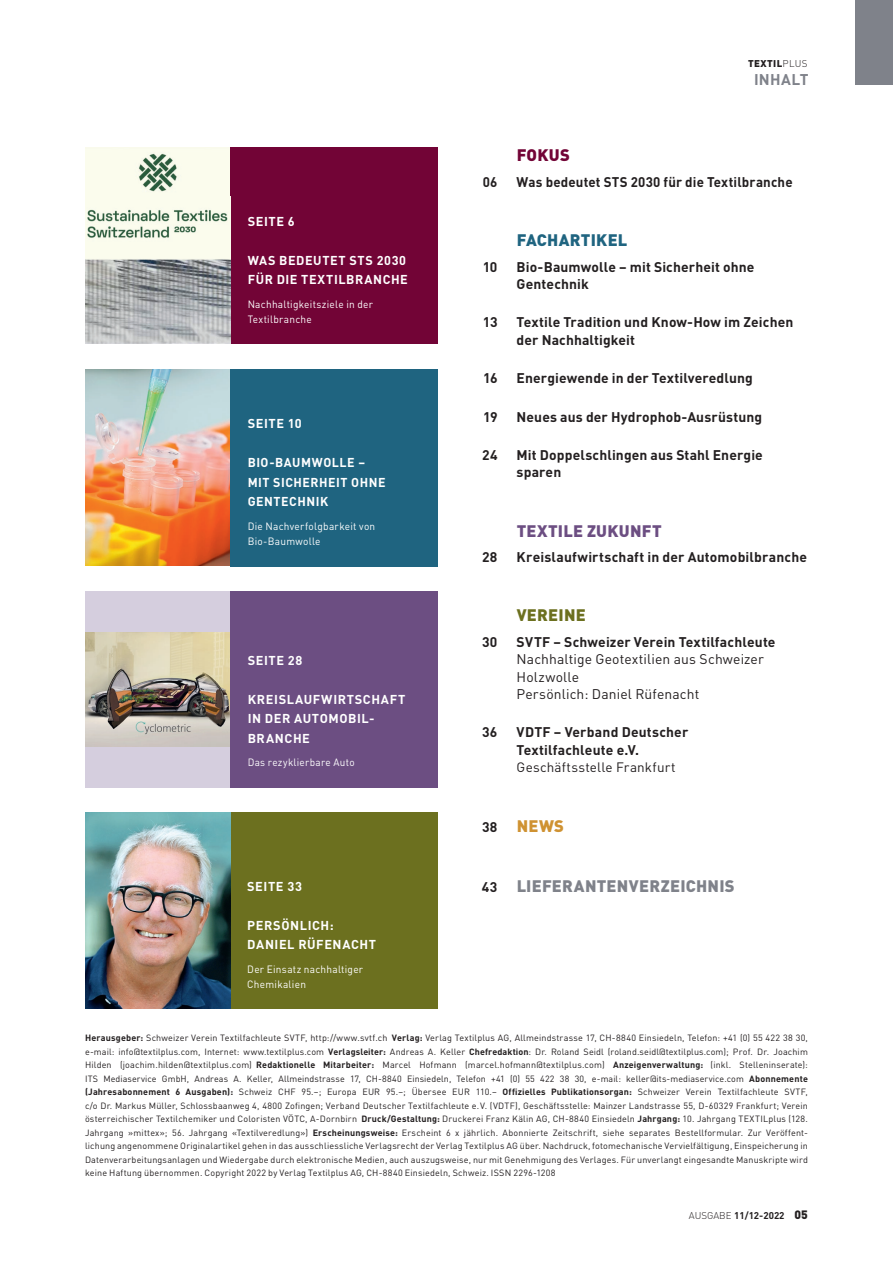
<style>
.page{position:relative;width:893px;height:1263px;background:#fff}
.page>*{position:absolute;margin:0;border:0;box-sizing:border-box;transform-origin:0 0}
.t1{font:900 16.5px "FFDIN";letter-spacing:.015em;color:#7f828a}
.t2{font:900 16.5px "FFDIN";letter-spacing:.015em;color:#6c4e82}
.t3{font:900 16.5px "FFDIN";letter-spacing:.015em;color:#1f6480}
.t4{font:900 16.5px "FFDIN";letter-spacing:.015em;color:#6c701f}
.t5{font:900 16.5px "FFDIN";color:#cf9232}
.t6{font:900 16.5px "FFDIN";letter-spacing:.015em;color:#720436}
.t7{font:700 15.3px "FFDIN";letter-spacing:.02em;color:#7f828a}
.t8{font:700 13.8px/17.2px "FFDIN";letter-spacing:.01em;color:#231f20}
.t9{font:13.8px/17.2px "FFDIN";letter-spacing:.01em;color:#231f20}
.t10{font:700 13.8px "FFDIN";letter-spacing:.01em;color:#231f20;scale:.96 1}
.t11{font:13.5px "FFDIN";letter-spacing:.015em;color:#231f20}
.t12{font:700 12.75px/19.5px "FFDIN";letter-spacing:.045em;color:#fff}
.t13{font:10.5px/15px "FFDIN";letter-spacing:.025em;color:#fff;scale:.96 1}
.t14{font:10.5px "FFDIN";letter-spacing:.025em;color:#fff;scale:.95 1}
.t15{font:700 9.75px "FFDIN";color:#231f20}
.t16{font:900 9.75px "FFDIN";letter-spacing:.03em;color:#231f20}
.t17{font:9px/13.5px "FFDIN";letter-spacing:.02em;color:#231f20;text-align:justify}
.s1{font-weight:300}
.s2{font-weight:700;font-size:13.8px;color:#231f20}
.s3{font-weight:700}
.s4{font-weight:900;font-size:12px}
</style>
<div class="page">
<div style="left:856px;top:0;width:37px;height:85px;background:#7f828a"></div>
<img style="left:85px;top:369px;width:146px;height:197px">
<div style="left:231px;top:369px;width:207px;height:197px;background:#1f6480"></div>
<img style="left:85px;top:148px;width:146px;height:49px">
<div style="left:230px;top:813px;width:208px;height:196px;background:#6c701f"></div>
<img style="left:85px;top:813px;width:145px;height:196px">
<div style="left:231px;top:148px;width:207px;height:196px;background:#720436"></div>
<div style="left:85px;top:591px;width:146px;height:196px;background:#d5cede"></div>
<img style="left:85px;top:632px;width:146px;height:115px">
<div style="left:231px;top:591px;width:207px;height:196px;background:#6c4e82"></div>
<img style="left:85px;top:197px;width:146px;height:147px">
<h1 class="t6" style="left:517px;top:144px;width:55px">FOKUS</h1>
<p class="t16" style="left:748px;top:57px;width:61px">TEXTIL<span class="s1">PLUS</span></p>
<h2 class="t7" style="left:754px;top:69px;width:56px">INHALT</h2>
<h3 class="t12" style="left:248px;top:211px;width:49px">SEITE 6</h3>
<h3 class="t12" style="left:248px;top:250px;width:162px">WAS BEDEUTET STS 2030<br>FÜR DIE TEXTILBRANCHE</h3>
<p class="t13" style="left:248px;top:296px;width:132px">Nachhaltigkeitsziele in der<br>Textilbranche</p>
<h3 class="t12" style="left:248px;top:414px;width:56px">SEITE 10</h3>
<h3 class="t12" style="left:248px;top:453px;width:139px">BIO-BAUMWOLLE –<br>MIT SICHERHEIT OHNE<br>GENTECHNIK</h3>
<p class="t13" style="left:248px;top:518px;width:134px">Die Nachverfolgbarkeit von<br>Bio-Baumwolle</p>
<h3 class="t12" style="left:248px;top:650px;width:56px">SEITE 28</h3>
<h3 class="t12" style="left:248px;top:689px;width:159px">KREISLAUFWIRTSCHAFT<br>IN DER AUTOMOBIL-<br>BRANCHE</h3>
<p class="t14" style="left:248px;top:756px;width:114px">Das rezyklierbare Auto</p>
<h3 class="t12" style="left:247px;top:876px;width:56px">SEITE 33</h3>
<h3 class="t12" style="left:247px;top:915px;width:130px">PERSÖNLICH:<br>DANIEL RÜFENACHT</h3>
<p class="t13" style="left:247px;top:961px;width:122px">Der Einsatz nachhaltiger<br>Chemikalien</p>
<h3 class="t10" style="left:483px;top:173px;width:17px">06</h3>
<h3 class="t10" style="left:517px;top:173px;width:289px">Was bedeutet STS 2030 für die Textilbranche</h3>
<h1 class="t3" style="left:517px;top:229px;width:112px">FACHARTIKEL</h1>
<h3 class="t8" style="left:483px;top:258px;width:16px">10</h3>
<h3 class="t8" style="left:517px;top:258px;width:239px">Bio-Baumwolle – mit Sicherheit ohne<br>Gentechnik</h3>
<h3 class="t8" style="left:483px;top:313px;width:16px">13</h3>
<h3 class="t8" style="left:517px;top:313px;width:278px">Textile Tradition und Know-How im Zeichen der Nachhaltigkeit</h3>
<h3 class="t8" style="left:483px;top:369px;width:16px">16</h3>
<h3 class="t8" style="left:517px;top:369px;width:238px">Energiewende in der Textilveredlung</h3>
<h3 class="t8" style="left:483px;top:408px;width:16px">19</h3>
<h3 class="t8" style="left:517px;top:408px;width:247px">Neues aus der Hydrophob-Ausrüstung</h3>
<h3 class="t8" style="left:482px;top:446px;width:17px">24</h3>
<h3 class="t8" style="left:517px;top:446px;width:248px">Mit Doppelschlingen aus Stahl Energie sparen</h3>
<h1 class="t2" style="left:517px;top:520px;width:147px">TEXTILE ZUKUNFT</h1>
<h3 class="t8" style="left:482px;top:548px;width:17px">28</h3>
<h3 class="t8" style="left:517px;top:548px;width:292px">Kreislaufwirtschaft in der Automobilbranche</h3>
<h1 class="t4" style="left:517px;top:604px;width:71px">VEREINE</h1>
<h3 class="t8" style="left:482px;top:633px;width:17px">30</h3>
<h3 class="t8" style="left:517px;top:633px;width:260px">SVTF – Schweizer Verein Textilfachleute</h3>
<h3 class="t9" style="left:517px;top:650px;width:249px">Nachhaltige Geotextilien aus Schweizer<br>Holzwolle<br>Persönlich: Daniel Rüfenacht</h3>
<h3 class="t8" style="left:482px;top:723px;width:17px">36</h3>
<h3 class="t8" style="left:517px;top:723px;width:173px">VDTF – Verband Deutscher<br>Textilfachleute e.V.</h3>
<h3 class="t11" style="left:517px;top:758px;width:161px">Geschäftsstelle Frankfurt</h3>
<h1 class="t5" style="left:482px;top:815px;width:83px"><span class="s2">38</span> NEWS</h1>
<h1 class="t1" style="left:482px;top:875px;width:254px"><span class="s2">43</span> LIEFERANTENVERZEICHNIS</h1>
<p class="t17" style="left:85px;top:1031px;width:724px"><span class="s3">Herausgeber:</span> Schweizer Verein Textilfachleute SVTF, http://www.svtf.ch <span class="s3">Verlag:</span> Verlag Textilplus AG, Allmeindstrasse 17, CH-8840 Einsiedeln, Telefon: +41 (0) 55 422 38 30, e-mail: info@textilplus.com, Internet: www.textilplus.com <span class="s3">Verlagsleiter:</span> Andreas A. Keller <span class="s3">Chefredaktion</span>: Dr. Roland Seidl (roland.seidl@textilplus.com); Prof. Dr. Joachim Hilden (joachim.hilden@textilplus.com) <span class="s3">Redaktionelle Mitarbeiter:</span> Marcel Hofmann (marcel.hofmann@textilplus.com) <span class="s3">Anzeigenverwaltung:</span> (inkl. Stelleninserate):<br>ITS Mediaservice GmbH, Andreas A. Keller, Allmeindstrasse 17, CH-8840 Einsiedeln, Telefon +41 (0) 55 422 38 30, e-mail: keller@its-mediaservice.com <span class="s3">Abonnemente (Jahresabonnement 6 Ausgaben):</span> Schweiz CHF 95.–; Europa EUR 95.–; Übersee EUR 110.– <span class="s3">Offizielles Publikationsorgan:</span> Schweizer Verein Textilfachleute SVTF, c/o Dr. Markus Müller, Schlossbaanweg 4, 4800 Zofingen; Verband Deutscher Textilfachleute e.V. (VDTF), Geschäftsstelle: Mainzer Landstrasse 55, D-60329 Frankfurt; Verein österreichischer Textilchemiker und Coloristen VÖTC, A-Dornbirn <span class="s3">Druck/Gestaltung:</span> Druckerei Franz Kälin AG, CH-8840 Einsiedeln <span class="s3">Jahrgang:</span> 10. Jahrgang TEXTILplus (128.<br>Jahrgang »mittex»; 56. Jahrgang «Textilveredlung») <span class="s3">Erscheinungsweise:</span> Erscheint 6 x jährlich. Abonnierte Zeitschrift, siehe separates Bestellformular. Zur Veröffent&shy;lichung angenommene Originalartikel gehen in das ausschliessliche Verlagsrecht der Verlag Textilplus AG über. Nachdruck, fotomechanische Vervielfältigung, Einspeicherung in Datenverarbeitungsanlagen und Wiedergabe durch elektronische Medien, auch auszugsweise, nur mit Genehmigung des Verlages. Für unverlangt eingesandte Manuskripte wird keine Haftung übernommen. Copyright 2022 by Verlag Textilplus AG, CH-8840 Einsiedeln, Schweiz. ISSN 2296-1208</p>
<p class="t15" style="left:689px;top:1209px;width:121px"><span class="s1">AUSGABE</span> 11/12-2022 <span class="s4">05</span></p>
</div>
